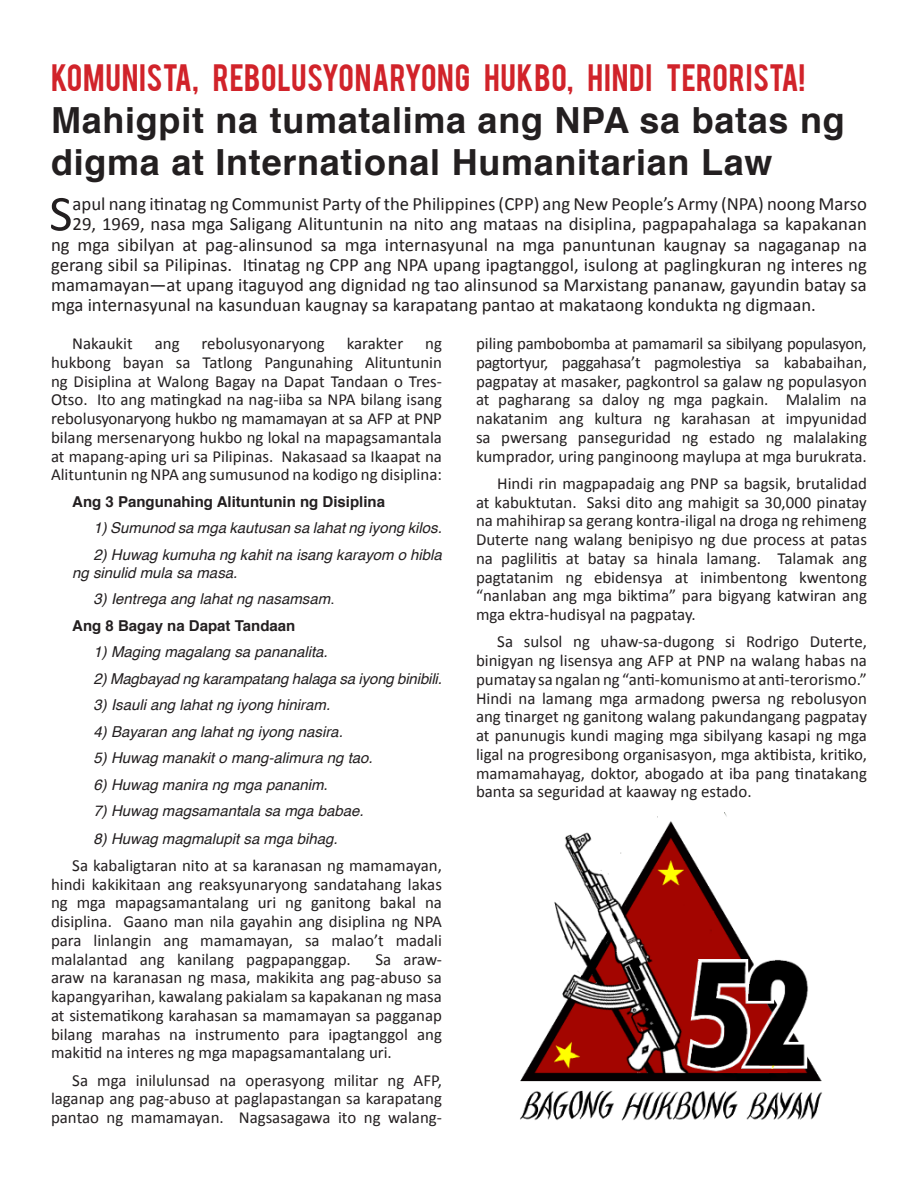
<style>
.page{position:relative;width:918px;height:1188px;background:#fff}
.page>*{position:absolute;margin:0;border:0;box-sizing:border-box;transform-origin:0 0}
.t1{font:50.7px "Calibri";color:#231f20}
.t2{font:700 36px/42px "Helvetica";letter-spacing:.02em;color:#231f20}
.t3{font:30px "Bebas";letter-spacing:.02em;color:#d1232a}
.t4{font:18.75px "Calibri";color:#231f20}
.t5{font:16.8px/18.8px "Calibri";color:#231f20;text-align:justify}
.t6{font:italic 15px/18px "Helvetica";color:#231f20}
.t7{font:700 15px "Helvetica";color:#231f20}
.s1{font-style:normal}
</style>
<div class="page">
<img style="left:520px;top:812px;width:302px;height:309px">
<p class="t3" style="left:51px;top:55px;width:756px">KOMUNISTA, REBOLUSYONARYONG HUKBO, HINDI TERORISTA!</p>
<p class="t2" style="left:51px;top:100px;width:795px">Mahigpit na tumatalima ang NPA sa batas ng digma at International Humanitarian Law</p>
<p class="t1" style="left:49px;top:182px;width:25px">S</p>
<p class="t4" style="left:73px;top:192px;width:796px">apul nang itinatag ng Communist Party of the Philippines (CPP) ang New People’s Army (NPA) noong Marso</p>
<p class="t4" style="left:73px;top:213px;width:796px">29, 1969, nasa mga Saligang Alituntunin na nito ang mataas na disiplina, pagpapahalaga sa kapakanan</p>
<p class="t4" style="left:51px;top:233px;width:817px">ng mga sibilyan at pag-alinsunod sa mga internasyunal na mga panuntunan kaugnay sa nagaganap na</p>
<p class="t4" style="left:51px;top:253px;width:817px">gerang sibil sa Pilipinas. Itinatag ng CPP ang NPA upang ipagtanggol, isulong at paglingkuran ng interes ng</p>
<p class="t4" style="left:51px;top:273px;width:817px">mamamayan—at upang itaguyod ang dignidad ng tao alinsunod sa Marxistang pananaw, gayundin batay sa</p>
<p class="t4" style="left:51px;top:294px;width:766px">mga internasyunal na kasunduan kaugnay sa karapatang pantao at makataong kondukta ng digmaan.</p>
<p class="t5" style="left:72px;top:333px;width:62px">Nakaukit</p>
<p class="t5" style="left:155px;top:333px;width:26px">ang</p>
<p class="t5" style="left:202px;top:333px;width:125px">rebolusyonaryong</p>
<p class="t5" style="left:347px;top:333px;width:58px">karakter</p>
<p class="t5" style="left:51px;top:333px;width:392px;text-indent:374px">ng hukbong bayan sa Tatlong Pangunahing Alituntunin ng Disiplina at Walong Bagay na Dapat Tandaan o Tres-Otso. Ito ang matingkad na nag-iiba sa NPA bilang isang rebolusyonaryong hukbo ng mamamayan at sa AFP at PNP bilang mersenaryong hukbo ng lokal na mapagsamantala at mapang-aping uri sa Pilipinas. Nakasaad sa Ikaapat na Alituntunin ng NPA ang sumusunod na kodigo ng disiplina:</p>
<p class="t7" style="left:72px;top:490px;width:314px">Ang 3 Pangunahing Alituntunin ng Disiplina</p>
<p class="t6" style="left:94px;top:519px;width:350px">1) Sumunod sa mga kautusan sa lahat ng iyong kilos.</p>
<p class="t6" style="left:72px;top:546px;width:371px;text-indent:21px">2) Huwag kumuha ng kahit na isang karayom o hibla ng sinulid mula sa masa.</p>
<p class="t6" style="left:94px;top:591px;width:242px">3) Ientrega ang lahat ng nasamsam<span class="s1">.</span></p>
<p class="t7" style="left:72px;top:614px;width:225px">Ang 8 Bagay na Dapat Tandaan</p>
<p class="t6" style="left:94px;top:644px;width:236px">1) Maging magalang sa pananalita.</p>
<p class="t6" style="left:94px;top:670px;width:350px">2) Magbayad ng karampatang halaga sa iyong binibili.</p>
<p class="t6" style="left:94px;top:697px;width:238px">3) Isauli ang lahat ng iyong hiniram.</p>
<p class="t6" style="left:94px;top:723px;width:251px">4) Bayaran ang lahat ng iyong nasira.</p>
<p class="t6" style="left:94px;top:750px;width:281px">5) Huwag manakit o mang-alimura ng tao.</p>
<p class="t6" style="left:94px;top:776px;width:236px">6) Huwag manira ng mga pananim.</p>
<p class="t6" style="left:94px;top:803px;width:272px">7) Huwag magsamantala sa mga babae.</p>
<p class="t6" style="left:94px;top:830px;width:246px">8) Huwag magmalupit sa mga bihag.</p>
<p class="t5" style="left:51px;top:855px;width:392px;text-indent:21px">Sa kabaligtaran nito at sa karanasan ng mamamayan, hindi kakikitaan ang reaksyunaryong sandatahang lakas ng mga mapagsamantalang uri ng ganitong bakal na disiplina. Gaano man nila gayahin ang disiplina ng NPA para linlangin ang mamamayan, sa malao’t madali malalantad ang kanilang pagpapanggap.</p>
<p class="t5" style="left:51px;top:949px;width:392px;text-indent:324px">Sa araw&shy;araw na karanasan ng masa, makikita ang pag-abuso sa kapangyarihan, kawalang pakialam sa kapakanan ng masa at sistematikong karahasan sa mamamayan sa pagganap bilang marahas na instrumento para ipagtanggol ang makitid na interes ng mga mapagsamantalang uri.</p>
<p class="t5" style="left:51px;top:1070px;width:392px;text-indent:21px">Sa mga inilulunsad na operasyong militar ng AFP, laganap ang pag-abuso at paglapastangan sa karapatang pantao ng mamamayan. Nagsasagawa ito ng walang-</p>
<p class="t5" style="left:476px;top:333px;width:392px">piling pambobomba at pamamaril sa sibilyang populasyon, pagtortyur, paggahasa’t pagmolestiya sa kababaihan, pagpatay at masaker, pagkontrol sa galaw ng populasyon at pagharang sa daloy ng mga pagkain. Malalim na nakatanim ang kultura ng karahasan at impyunidad sa pwersang panseguridad ng estado ng malalaking kumprador, uring panginoong maylupa at mga burukrata.</p>
<p class="t5" style="left:476px;top:473px;width:392px;text-indent:21px">Hindi rin magpapadaig ang PNP sa bagsik, brutalidad at kabuktutan. Saksi dito ang mahigit sa 30,000 pinatay na mahihirap sa gerang kontra-iligal na droga ng rehimeng Duterte nang walang benipisyo ng due process at patas na paglilitis at batay sa hinala lamang. Talamak ang pagtatanim ng ebidensya at inimbentong kwentong “nanlaban ang mga biktima” para bigyang katwiran ang mga ektra-hudisyal na pagpatay.</p>
<p class="t5" style="left:476px;top:632px;width:392px;text-indent:21px">Sa sulsol ng uhaw-sa-dugong si Rodrigo Duterte, binigyan ng lisensya ang AFP at PNP na walang habas na pumatay sa ngalan ng “anti-komunismo at anti-terorismo.” Hindi na lamang mga armadong pwersa ng rebolusyon ang tinarget ng ganitong walang pakundangang pagpatay at panunugis kundi maging mga sibilyang kasapi ng mga ligal na progresibong organisasyon, mga aktibista, kritiko, mamamahayag, doktor, abogado at iba pang tinatakang banta sa seguridad at kaaway ng estado.</p>
</div>
